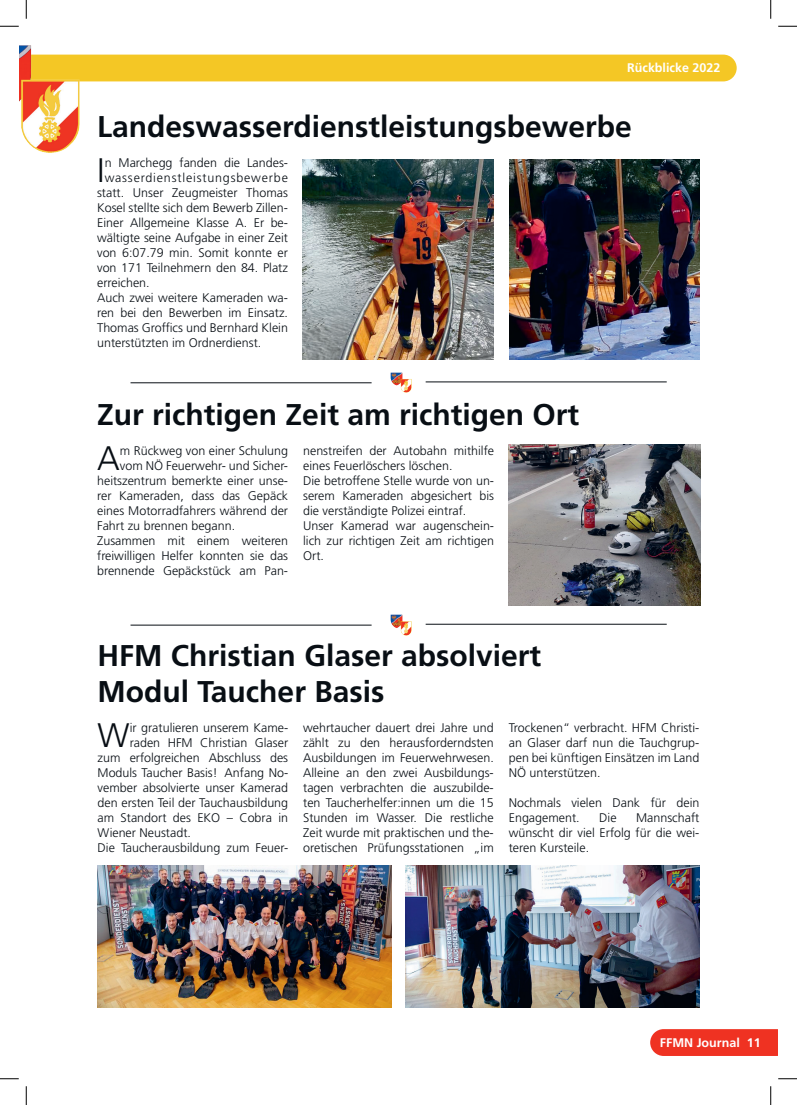
<style>
.page{position:relative;width:797px;height:1105px;background:#fff}
.page>*{position:absolute;margin:0;border:0;box-sizing:border-box;transform-origin:0 0}
.t1{font:300 34px "Frutiger LT Std";color:#080e14}
.t2{font:700 30px/36px "Frutiger LT Std";color:#080e14}
.t3{font:300 12.5px/15px "Frutiger LT Std";color:#080e14;text-align:justify}
.t4{font:300 12.5px "Frutiger LT Std";letter-spacing:.065em;color:#080e14}
.t5{font:700 12.5px "Frutiger LT Std";color:#fff}
</style>
<div class="page">
<div style="left:650px;top:1029px;width:127px;height:27px;background:#ef3222"></div>
<div style="left:87px;top:55px;width:649px;height:26px;background:#f4c725"></div>
<img style="left:509px;top:159px;width:191px;height:201px">
<img style="left:303px;top:159px;width:191px;height:201px">
<img style="left:509px;top:445px;width:191px;height:160px">
<img style="left:19px;top:45px;width:68px;height:108px">
<img style="left:97px;top:865px;width:294px;height:143px">
<img style="left:405px;top:865px;width:294px;height:143px">
<hr style="left:130px;top:625px;width:241px;height:1px;background:#080e14">
<img style="left:390px;top:615px;width:22px;height:20px">
<hr style="left:425px;top:624px;width:241px;height:1px;background:#080e14">
<hr style="left:130px;top:382px;width:241px;height:1px;background:#080e14">
<img style="left:390px;top:372px;width:22px;height:21px">
<hr style="left:425px;top:382px;width:241px;height:1px;background:#080e14">
<svg style="left:0;top:25px;width:19px;height:2px"></svg>
<svg style="left:778px;top:25px;width:19px;height:2px"></svg>
<svg style="left:0;top:1078px;width:19px;height:1px"></svg>
<svg style="left:778px;top:1078px;width:19px;height:1px"></svg>
<svg style="left:25px;top:0;width:2px;height:19px"></svg>
<svg style="left:25px;top:1086px;width:2px;height:19px"></svg>
<svg style="left:770px;top:0;width:1px;height:19px"></svg>
<svg style="left:770px;top:1086px;width:1px;height:19px"></svg>
<p class="t5" style="left:627px;top:60px;width:95px">Rückblicke 2022</p>
<h2 class="t2" style="left:97px;top:109px;width:536px">Landeswasserdienstleistungsbewerbe</h2>
<h1 class="t1" style="left:97px;top:151px;width:9px">I</h1>
<p class="t3" style="left:105px;top:156px;width:185px">n Marchegg fanden die Landes-</p>
<p class="t4" style="left:105px;top:171px;width:185px">wasserdienstleistungsbewerbe</p>
<p class="t3" style="left:97px;top:186px;width:192px">statt. Unser Zeugmeister Thomas</p>
<p class="t3" style="left:97px;top:201px;width:192px">Kosel stellte sich dem Bewerb Zillen-</p>
<p class="t3" style="left:97px;top:216px;width:192px">Einer Allgemeine Klasse A. Er be-</p>
<p class="t3" style="left:97px;top:231px;width:192px">wältigte seine Aufgabe in einer Zeit</p>
<p class="t3" style="left:97px;top:246px;width:192px">von 6:07.79 min. Somit konnte er</p>
<p class="t3" style="left:97px;top:261px;width:192px">von 171 Teilnehmern den 84. Platz</p>
<p class="t3" style="left:97px;top:276px;width:54px">erreichen.</p>
<p class="t3" style="left:97px;top:291px;width:192px">Auch zwei weitere Kameraden wa-</p>
<p class="t3" style="left:97px;top:306px;width:192px">ren bei den Bewerben im Einsatz.</p>
<p class="t3" style="left:97px;top:321px;width:192px">Thomas Groffics und Bernhard Klein</p>
<p class="t3" style="left:97px;top:336px;width:166px">unterstützten im Ordnerdienst.</p>
<h2 class="t2" style="left:97px;top:397px;width:483px">Zur richtigen Zeit am richtigen Ort</h2>
<h1 class="t1" style="left:97px;top:439px;width:24px">A</h1>
<p class="t3" style="left:120px;top:443px;width:170px">m Rückweg von einer Schulung</p>
<p class="t3" style="left:303px;top:443px;width:192px;text-align:left">nenstreifen der Autobahn mithilfe eines Feuerlöschers löschen.<br>Die betroffene Stelle wurde von un&shy;serem Kameraden abgesichert bis die verständigte Polizei eintraf.<br>Unser Kamerad war augenschein&shy;lich zur richtigen Zeit am richtigen<br>Ort.</p>
<p class="t3" style="left:120px;top:458px;width:170px">vom NÖ Feuerwehr- und Sicher-</p>
<p class="t3" style="left:97px;top:473px;width:192px">heitszentrum bemerkte einer unse-</p>
<p class="t3" style="left:97px;top:488px;width:192px">rer Kameraden, dass das Gepäck</p>
<p class="t3" style="left:97px;top:503px;width:192px">eines Motorradfahrers während der</p>
<p class="t3" style="left:97px;top:518px;width:140px">Fahrt zu brennen begann.</p>
<p class="t3" style="left:97px;top:533px;width:192px">Zusammen mit einem weiteren</p>
<p class="t3" style="left:97px;top:548px;width:192px">freiwilligen Helfer konnten sie das</p>
<p class="t3" style="left:97px;top:563px;width:192px">brennende Gepäckstück am Pan-</p>
<h2 class="t2" style="left:98px;top:638px;width:445px">HFM Christian Glaser absolviert<br>Modul Taucher Basis</h2>
<h1 class="t1" style="left:98px;top:716px;width:34px">W</h1>
<p class="t3" style="left:130px;top:721px;width:160px">ir gratulieren unserem Kame-</p>
<p class="t3" style="left:303px;top:721px;width:192px">wehrtaucher dauert drei Jahre und zählt zu den herausforderndsten Ausbildungen im Feuerwehrwesen.<br>Alleine an den zwei Ausbildungs&shy;tagen verbrachten die auszubilde&shy;ten Taucherhelfer:innen um die 15<br>Stunden im Wasser. Die restliche Zeit wurde mit praktischen und the&shy;oretischen Prüfungsstationen „im</p>
<p class="t3" style="left:509px;top:721px;width:192px">Trockenen“ verbracht. HFM Christi&shy;an Glaser darf nun die Tauchgrup&shy;pen bei künftigen Einsätzen im Land NÖ unterstützen.</p>
<p class="t3" style="left:130px;top:736px;width:160px">raden HFM Christian Glaser</p>
<p class="t3" style="left:98px;top:751px;width:192px">zum erfolgreichen Abschluss des</p>
<p class="t3" style="left:98px;top:766px;width:192px">Moduls Taucher Basis!   Anfang No-</p>
<p class="t3" style="left:98px;top:781px;width:192px">vember absolvierte unser Kamerad</p>
<p class="t3" style="left:98px;top:796px;width:192px">den ersten Teil der Tauchausbildung</p>
<p class="t3" style="left:98px;top:811px;width:192px">am Standort des EKO – Cobra in</p>
<p class="t3" style="left:98px;top:826px;width:95px">Wiener Neustadt.</p>
<p class="t3" style="left:98px;top:841px;width:192px">Die Taucherausbildung zum Feuer-</p>
<p class="t3" style="left:509px;top:796px;width:192px">Nochmals vielen Dank für dein<br>Engagement.</p>
<p class="t3" style="left:509px;top:811px;width:192px;text-indent:127px">Mannschaft wünscht dir viel Erfolg für die wei&shy;teren Kursteile.</p>
<p class="t3" style="left:599px;top:811px;width:19px">Die</p>
<p class="t5" style="left:660px;top:1035px;width:102px">FFMN Journal 11</p>
</div>
